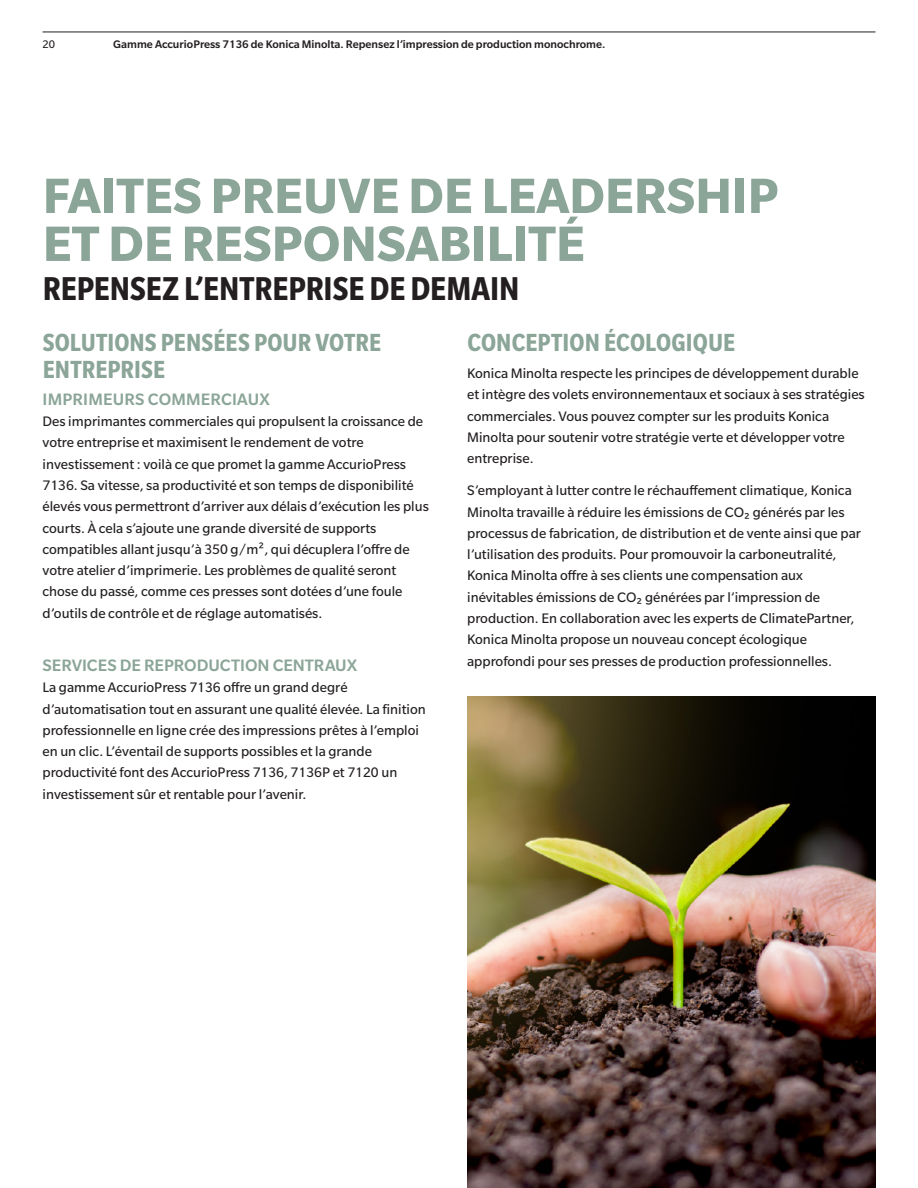
<style>
.page{position:relative;width:918px;height:1188px;background:#fff}
.page>*{position:absolute;margin:0;border:0;box-sizing:border-box;transform-origin:0 0}
.Brochure_Head_Bold_36{font:700 54px/48px "Slate Pro";color:#8ba598}
.Brochure_Head_Bold_36-2{font:700 condensed 36px "Slate Pro";letter-spacing:-.005em;color:#231f20}
.Brochure_Introhead_BoldCond_18{font:700 condensed 27px/26.7px "Slate Pro";letter-spacing:.005em;color:#8ba598}
.Brochure_Copyhead_Med_12{font:500 18px "Slate Pro";color:#8ba598}
.Brochure_Copy_Reg_10{font:500 18px "Slate Pro";letter-spacing:.01em;color:#8ba598}
.Brochure_Copy_Reg_10-2{font:15px/21.3px "Slate Pro";color:#231f20}
.t1{font:500 12px "Slate Pro";color:#231f20}
.t2{font:12px "Slate Pro";color:#231f20}
</style>
<div class="page">
<img style="left:467px;top:697px;width:408px;height:491px">
<hr style="left:43px;top:32px;width:832px;height:1px;background:#231f20">
<p class="t2" style="left:43px;top:38px;width:14px">20</p>
<p class="t1" style="left:113px;top:38px;width:494px">Gamme AccurioPress 7136 de Konica Minolta. Repensez l’impression de production monochrome.</p>
<p class="Brochure_Head_Bold_36" style="left:43px;top:171px;width:738px">FAITES PREUVE DE LEADERSHIP<br>ET DE RESPONSABILITÉ</p>
<p class="Brochure_Head_Bold_36-2" style="left:43px;top:270px;width:478px">REPENSEZ L’ENTREPRISE DE DEMAIN</p>
<p class="Brochure_Introhead_BoldCond_18" style="left:43px;top:329px;width:340px">SOLUTIONS PENSÉES POUR VOTRE<br>ENTREPRISE</p>
<p class="Brochure_Copy_Reg_10" style="left:43px;top:389px;width:229px">IMPRIMEURS COMMERCIAUX</p>
<p class="Brochure_Copy_Reg_10-2" style="left:43px;top:411px;width:388px">Des imprimantes commerciales qui propulsent la croissance de votre entreprise et maximisent le rendement de votre investissement : voilà ce que promet la gamme AccurioPress 7136. Sa vitesse, sa productivité et son temps de disponibilité élevés vous permettront d’arriver aux délais d’exécution les plus courts. À cela s’ajoute une grande diversité de supports compatibles allant jusqu’à 350 g/m², qui décuplera l’offre de votre atelier d’imprimerie. Les problèmes de qualité seront chose du passé, comme ces presses sont dotées d’une foule d’outils de contrôle et de réglage automatisés.</p>
<p class="Brochure_Copyhead_Med_12" style="left:43px;top:656px;width:316px">SERVICES DE REPRODUCTION CENTRAUX</p>
<p class="Brochure_Copy_Reg_10-2" style="left:43px;top:677px;width:385px">La gamme AccurioPress 7136 offre un grand degré d’automatisation tout en assurant une qualité élevée. La finition professionnelle en ligne crée des impressions prêtes à l’emploi en un clic. L’éventail de supports possibles et la grande productivité font des AccurioPress 7136, 7136P et 7120 un investissement sûr et rentable pour l’avenir.</p>
<p class="Brochure_Introhead_BoldCond_18" style="left:467px;top:329px;width:269px">CONCEPTION ÉCOLOGIQUE</p>
<p class="Brochure_Copy_Reg_10-2" style="left:467px;top:363px;width:399px">Konica Minolta respecte les principes de développement durable et intègre des volets environnementaux et sociaux à ses stratégies commerciales. Vous pouvez compter sur les produits Konica Minolta pour soutenir votre stratégie verte et développer votre entreprise.</p>
<p class="Brochure_Copy_Reg_10-2" style="left:467px;top:480px;width:395px">S’employant à lutter contre le réchauffement climatique, Konica Minolta travaille à réduire les émissions de CO₂ générés par les processus de fabrication, de distribution et de vente ainsi que par l’utilisation des produits. Pour promouvoir la carboneutralité, Konica Minolta offre à ses clients une compensation aux inévitables émissions de CO₂ générées par l’impression de production. En collaboration avec les experts de ClimatePartner, Konica Minolta propose un nouveau concept écologique approfondi pour ses presses de production professionnelles.</p>
</div>
